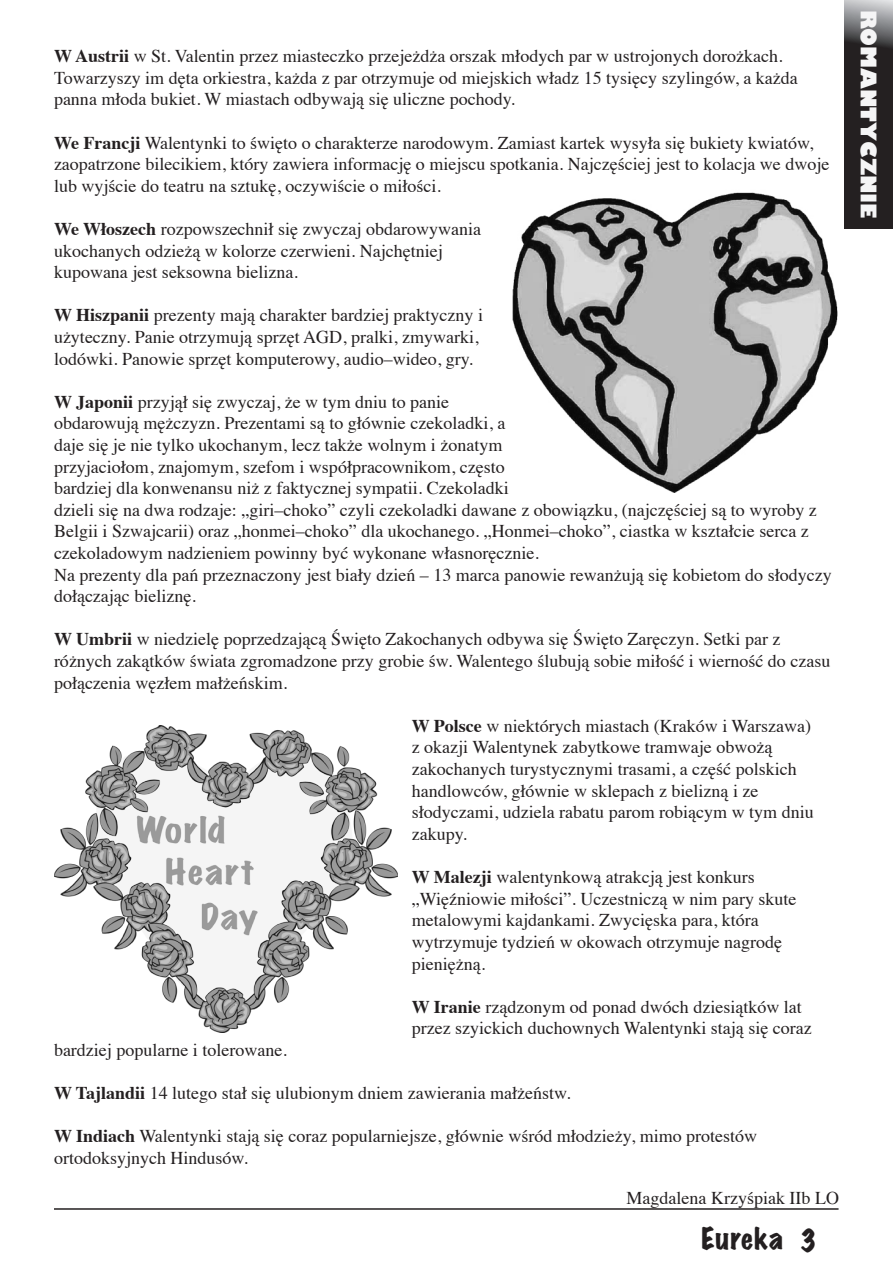
<style>
.page{position:relative;width:893px;height:1263px;background:#fff}
.page>*{position:absolute;margin:0;border:0;box-sizing:border-box;transform-origin:0 0}
.t1{font:expanded 27px "Marker Felt";letter-spacing:.035em;color:#231f20}
.t2{font:800 21px "Gill Sans";color:#f5f5f6}
.Normalny__Web{font:18px/21.6px "Times";color:#231f20}
.Normalny{font:18px "Times";color:#231f20}
.s1{font-weight:700}
.s2{font-style:italic}
</style>
<div class="page">
<hr style="left:54px;top:1208px;width:784px;height:2px;background:#231f20">
<svg style="left:845px;top:0;width:48px;height:228px;background:#373335"></svg>
<img style="left:54px;top:725px;width:344px;height:307px">
<img style="left:512px;top:192px;width:326px;height:301px">
<p class="Normalny__Web" style="left:54px;top:44px;width:745px"><span class="s1">W Austrii</span> w St. Valentin przez miasteczko przejeżdża orszak młodych par w ustrojonych dorożkach.<br>Towarzyszy im dęta orkiestra, każda z par otrzymuje od miejskich władz 15 tysięcy szylingów, a każda panna młoda bukiet. W miastach odbywają się uliczne pochody.</p>
<p class="Normalny__Web" style="left:54px;top:130px;width:777px"><span class="s1">We Francji</span> Walentynki to święto o charakterze narodowym. Zamiast kartek wysyła się bukiety kwiatów, zaopatrzone bilecikiem, który zawiera informację o miejscu spotkania. Najczęściej jest to kolacja we dwoje lub wyjście do teatru na sztukę, oczywiście o miłości.</p>
<p class="Normalny__Web" style="left:54px;top:217px;width:429px"><span class="s1">We Włoszech</span> rozpowszechnił się zwyczaj obdarowywania ukochanych odzieżą w kolorze czerwieni. Najchętniej kupowana jest seksowna bielizna.</p>
<p class="Normalny__Web" style="left:54px;top:303px;width:431px"><span class="s1">W Hiszpanii</span> prezenty mają charakter bardziej praktyczny i użyteczny. Panie otrzymują sprzęt AGD, pralki, zmywarki, lodówki. Panowie sprzęt komputerowy, audio–wideo, gry.</p>
<p class="Normalny__Web" style="left:54px;top:389px;width:779px"><span class="s1">W Japonii</span> przyjął się zwyczaj, że w tym dniu to panie<br>obdarowują mężczyzn. Prezentami są to głównie czekoladki, a<br>daje się je nie tylko ukochanym, lecz także wolnym i żonatym<br>przyjaciołom, znajomym, szefom i współpracownikom, często<br>bardziej dla konwenansu niż z faktycznej sympatii. Czekoladki<br>dzieli się na dwa rodzaje: „giri–choko” czyli czekoladki dawane z obowiązku, (najczęściej są to wyroby z Belgii i Szwajcarii) oraz „honmei–choko” dla ukochanego. „Honmei–choko”, ciastka w kształcie serca z czekoladowym nadzieniem powinny być wykonane własnoręcznie.<br>Na prezenty dla pań przeznaczony jest biały dzień <span class="s2">–</span> 13 marca panowie rewanżują się kobietom do słodyczy dołączając bieliznę.</p>
<p class="Normalny__Web" style="left:54px;top:627px;width:778px"><span class="s1">W Umbrii</span> w niedzielę poprzedzającą Święto Zakochanych odbywa się Święto Zaręczyn. Setki par z różnych zakątków świata zgromadzone przy grobie św. Walentego ślubują sobie miłość i wierność do czasu połączenia węzłem małżeńskim.</p>
<p class="Normalny__Web" style="left:412px;top:713px;width:403px"><span class="s1">W Polsce</span> w niektórych miastach (Kraków i Warszawa) z okazji Walentynek zabytkowe tramwaje obwożą zakochanych turystycznymi trasami, a część polskich handlowców, głównie w sklepach z bielizną i ze słodyczami, udziela rabatu parom robiącym w tym dniu zakupy.</p>
<p class="Normalny__Web" style="left:412px;top:865px;width:386px"><span class="s1">W Malezji</span> walentynkową atrakcją jest konkurs „Więźniowie miłości”. Uczestniczą w nim pary skute metalowymi kajdankami. Zwycięska para, która wytrzymuje tydzień w okowach otrzymuje nagrodę pieniężną.</p>
<p class="Normalny__Web" style="left:412px;top:994px;width:402px"><span class="s1">W Iranie</span> rządzonym od ponad dwóch dziesiątków lat przez szyickich duchownych Walentynki stają się coraz</p>
<p class="Normalny__Web" style="left:54px;top:1037px;width:234px">bardziej popularne i tolerowane.</p>
<p class="Normalny__Web" style="left:54px;top:1081px;width:518px"><span class="s1">W Tajlandii</span> 14 lutego stał się ulubionym dniem zawierania małżeństw.</p>
<p class="Normalny__Web" style="left:54px;top:1124px;width:705px"><span class="s1">W Indiach</span> Walentynki stają się coraz popularniejsze, głównie wśród młodzieży, mimo protestów ortodoksyjnych Hindusów.</p>
<p class="Normalny" style="left:626px;top:1181px;width:214px">Magdalena Krzyśpiak IIb LO</p>
<p class="t1" style="left:702px;top:1219px;width:83px">Eureka</p>
<p class="t1" style="left:799px;top:1221px;width:19px">3</p>
<p class="t2" style="left:882px;top:10px;width:210px;rotate:90deg">ROMANTYCZNIE</p>
</div>
